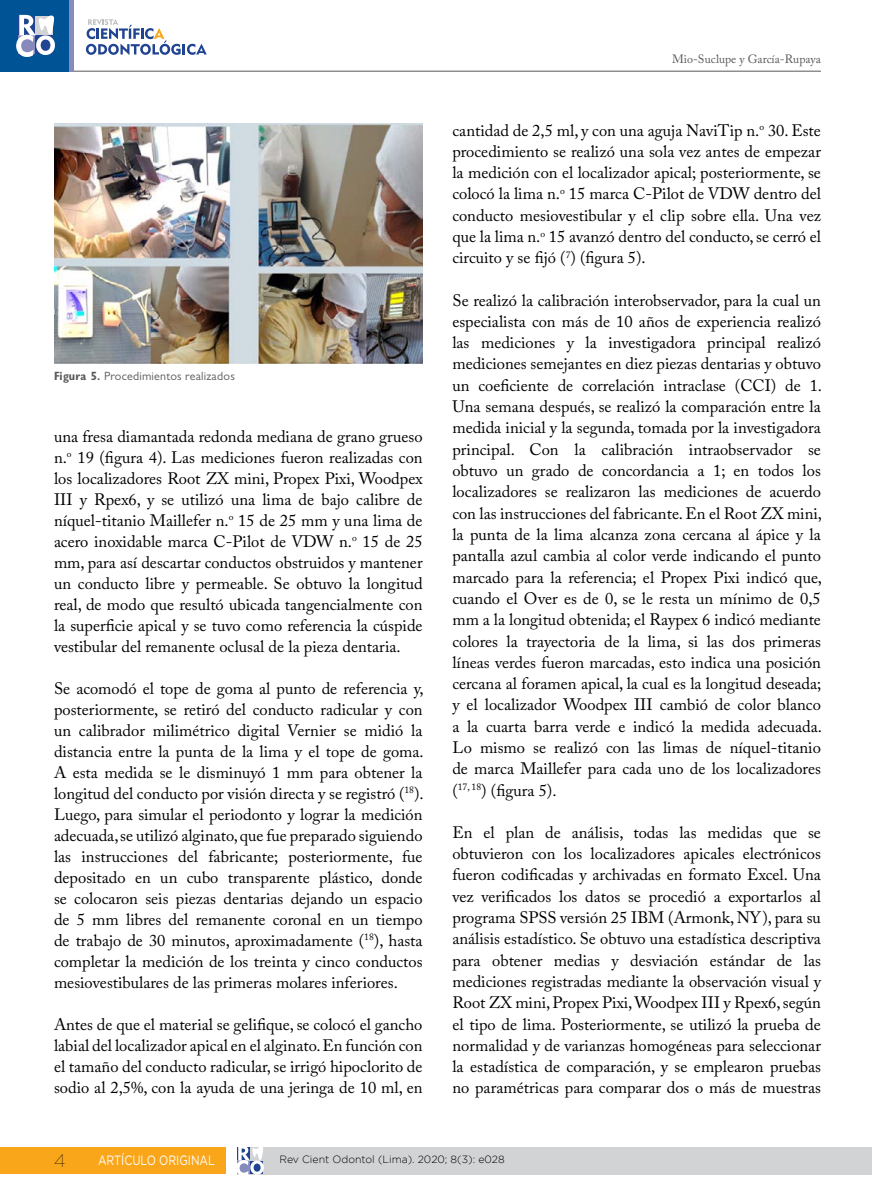
<style>
.page{position:relative;width:872px;height:1187px;background:#fff}
.page>*{position:absolute;margin:0;border:0;box-sizing:border-box;transform-origin:0 0}
.t1{font:100 18px "Gotham";color:#000}
.t2{font:16.5px/21.3px "Adobe Caslon Pro";color:#000;text-align:justify}
.t3{font:13.5px "Gotham";color:#fff;scale:.8 1}
.t4{font:12px "Gill Sans";letter-spacing:.02em;color:#58595b}
.t5{font:12px "Adobe Caslon Pro";color:#58595b}
.t6{font:300 10.5px "Gotham";color:#000}
.s1{font-weight:700;font-stretch:condensed}
</style>
<div class="page">
<div style="left:0;top:1146px;width:225px;height:27px;background:#faa61a"></div>
<div style="left:237px;top:1146px;width:635px;height:28px;background:#d1d3d4"></div>
<hr style="left:47px;top:71px;width:774px;height:1px;background:#58595b">
<div style="left:0;top:0;width:70px;height:72px;background:#005496"></div>
<hr style="left:70px;top:0;width:4px;height:72px;background:#878bbb">
<svg style="left:16px;top:14px;width:39px;height:43px;background:#a1b4d0"></svg>
<svg style="left:86px;top:19px;width:121px;height:36px"></svg>
<svg style="left:237px;top:1146px;width:27px;height:29px"></svg>
<img style="left:54px;top:123px;width:368px;height:241px">
<p class="t4" style="left:54px;top:369px;width:182px"><span class="s1">Figura 5.</span> Procedimientos realizados</p>
<p class="t2" style="left:54px;top:425px;width:370px">una fresa diamantada redonda mediana de grano grueso n.<sup>o</sup> 19 (figura 4). Las mediciones fueron realizadas con los localizadores Root ZX mini, Propex Pixi, Woodpex III y Rpex6, y se utilizó una lima de bajo calibre de níquel-titanio Maillefer n.<sup>o</sup> 15 de 25 mm y una lima de acero inoxidable marca C-Pilot de VDW n.<sup>o</sup> 15 de 25 mm, para así descartar conductos obstruidos y mantener un conducto libre y permeable. Se obtuvo la longitud real, de modo que resultó ubicada tangencialmente con la superficie apical y se tuvo como referencia la cúspide vestibular del remanente oclusal de la pieza dentaria.</p>
<p class="t2" style="left:54px;top:677px;width:371px">Se acomodó el tope de goma al punto de referencia y, posteriormente, se retiró del conducto radicular y con un calibrador milimétrico digital Vernier se midió la distancia entre la punta de la lima y el tope de goma.<br>A esta medida se le disminuyó 1 mm para obtener la longitud del conducto por visión directa y se registró (<sup>18</sup>).<br>Luego, para simular el periodonto y lograr la medición adecuada, se utilizó alginato, que fue preparado siguiendo las instrucciones del fabricante; posteriormente, fue depositado en un cubo transparente plástico, donde se colocaron seis piezas dentarias dejando un espacio de 5 mm libres del remanente coronal en un tiempo de trabajo de 30 minutos, aproximadamente (<sup>18</sup>), hasta completar la medición de los treinta y cinco conductos mesiovestibulares de las primeras molares inferiores.</p>
<p class="t2" style="left:54px;top:1013px;width:370px">Antes de que el material se gelifique, se colocó el gancho labial del localizador apical en el alginato. En función con el tamaño del conducto radicular, se irrigó hipoclorito de sodio al 2,5%, con la ayuda de una jeringa de 10 ml, en</p>
<p class="t5" style="left:672px;top:51px;width:150px">Mio-Suclupe y García-Rupaya</p>
<p class="t2" style="left:452px;top:119px;width:370px">cantidad de 2,5 ml, y con una aguja NaviTip n.<sup>o</sup> 30. Este procedimiento se realizó una sola vez antes de empezar la medición con el localizador apical; posteriormente, se colocó la lima n.<sup>o</sup> 15 marca C-Pilot de VDW dentro del conducto mesiovestibular y el clip sobre ella. Una vez que la lima n.<sup>o</sup> 15 avanzó dentro del conducto, se cerró el circuito y se fijó (<sup>7</sup>) (figura 5).</p>
<p class="t2" style="left:452px;top:289px;width:371px">Se realizó la calibración interobservador, para la cual un especialista con más de 10 años de experiencia realizó las mediciones y la investigadora principal realizó mediciones semejantes en diez piezas dentarias y obtuvo un coeficiente de correlación intraclase (CCI) de 1.<br>Una semana después, se realizó la comparación entre la medida inicial y la segunda, tomada por la investigadora principal. Con la calibración intraobservador se obtuvo un grado de concordancia a 1; en todos los localizadores se realizaron las mediciones de acuerdo con las instrucciones del fabricante. En el Root ZX mini, la punta de la lima alcanza zona cercana al ápice y la pantalla azul cambia al color verde indicando el punto marcado para la referencia; el Propex Pixi indicó que, cuando el Over es de 0, se le resta un mínimo de 0,5 mm a la longitud obtenida; el Raypex 6 indicó mediante colores la trayectoria de la lima, si las dos primeras líneas verdes fueron marcadas, esto indica una posición cercana al foramen apical, la cual es la longitud deseada; y el localizador Woodpex III cambió de color blanco a la cuarta barra verde e indicó la medida adecuada.<br>Lo mismo se realizó con las limas de níquel-titanio de marca Maillefer para cada uno de los localizadores (<sup>17,</sup> <sup>18</sup>) (figura 5).</p>
<p class="t2" style="left:452px;top:821px;width:370px">En el plan de análisis, todas las medidas que se obtuvieron con los localizadores apicales electrónicos fueron codificadas y archivadas en formato Excel. Una vez verificados los datos se procedió a exportarlos al programa SPSS versión 25 IBM (Armonk, NY), para su análisis estadístico. Se obtuvo una estadística descriptiva para obtener medias y desviación estándar de las mediciones registradas mediante la observación visual y Root ZX mini, Propex Pixi, Woodpex III y Rpex6, según el tipo de lima. Posteriormente, se utilizó la prueba de normalidad y de varianzas homogéneas para seleccionar la estadística de comparación, y se emplearon pruebas no paramétricas para comparar dos o más de muestras</p>
<p class="t1" style="left:54px;top:1150px;width:13px">4</p>
<p class="t3" style="left:98px;top:1152px;width:147px">ARTÍCULO ORIGINAL</p>
<p class="t6" style="left:279px;top:1153px;width:227px">Rev Cient Odontol (Lima). 2020; 8(3): e028</p>
</div>
